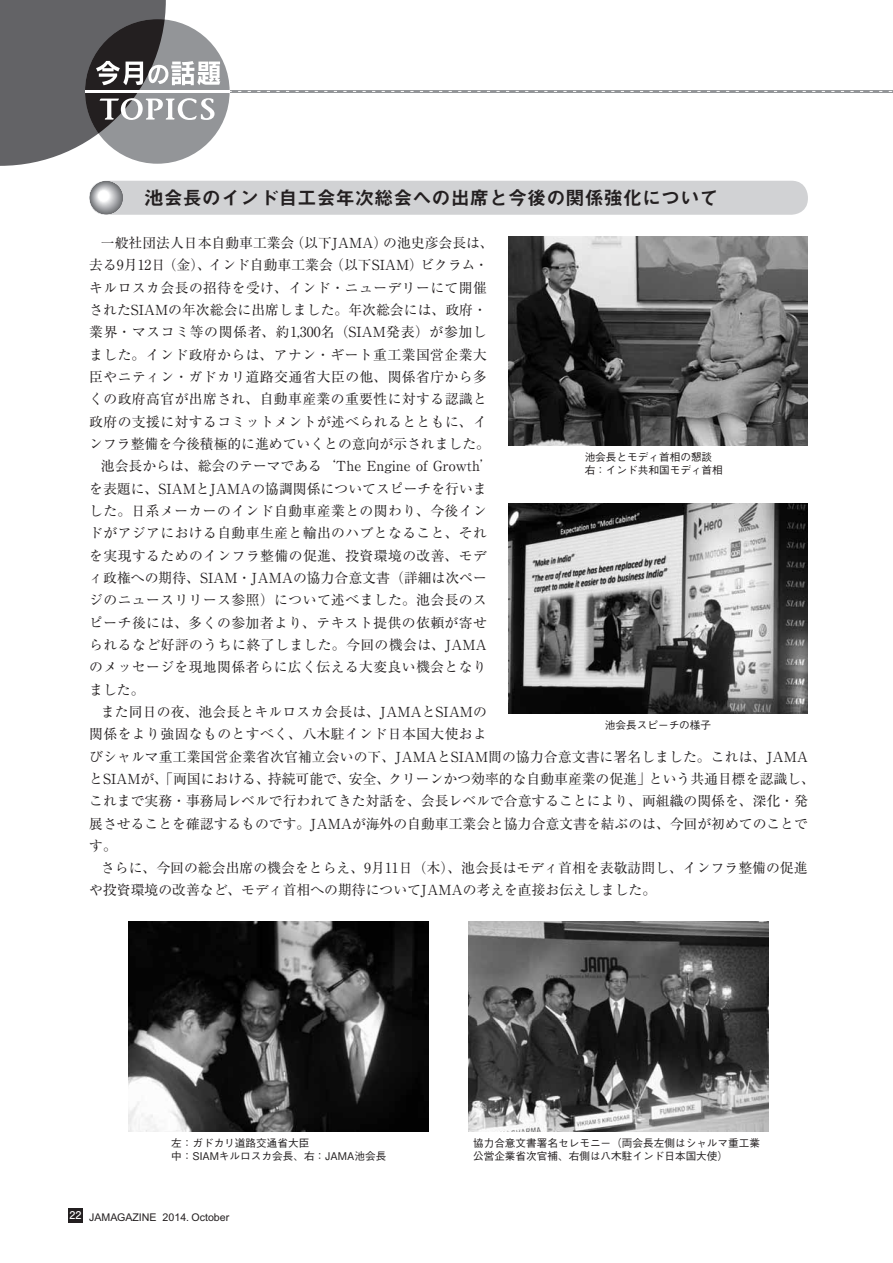
<style>
.page{position:relative;width:893px;height:1263px;background:#fff}
.page>*{position:absolute;margin:0;border:0;box-sizing:border-box;transform-origin:0 0}
.t1{font:19.2px "Midashi Go Pro MB31";color:#231f20}
.t2{font:13.8px "Ryumin Pro";letter-spacing:.005em;color:#231f20}
.t3{font:13.8px "Ryumin Pro";letter-spacing:.03em;color:#231f20}
.t4{font:13.8px "Ryumin Pro";letter-spacing:.045em;color:#231f20}
.t5{font:13.8px "Ryumin Pro";letter-spacing:.035em;color:#231f20}
.t6{font:500 10.65px/12.8px "Gothic BBB Pro";color:#231f20}
.t7{font:10.65px "Arial";color:#231f20}
.s1{font-family:"Futo Go B101 Pro";font-weight:700;color:#fff}
</style>
<div class="page">
<div style="left:68px;top:1208px;width:15px;height:14px;background:#231f20"></div>
<svg style="left:0;top:0;width:893px;height:166px"></svg>
<div style="left:89px;top:181px;width:719px;height:34px;background:#d1d2d4;border-radius:16px"></div>
<svg style="left:90px;top:181px;width:33px;height:33px"></svg>
<div style="left:90px;top:181px;width:32px;height:33px;background:#717275;border-radius:50%"></div>
<div style="left:90px;top:182px;width:32px;height:32px;background:#737477;border-radius:50%"></div>
<div style="left:90px;top:182px;width:32px;height:31px;background:#78797c;border-radius:50%"></div>
<div style="left:91px;top:182px;width:30px;height:31px;background:#7e8083;border-radius:50%"></div>
<div style="left:91px;top:183px;width:30px;height:29px;background:#828487;border-radius:50%"></div>
<div style="left:91px;top:183px;width:29px;height:29px;background:#86888b;border-radius:50%"></div>
<div style="left:92px;top:183px;width:28px;height:29px;background:#888a8d;border-radius:50%"></div>
<div style="left:92px;top:183px;width:28px;height:28px;background:#8c8e91;border-radius:50%"></div>
<div style="left:92px;top:184px;width:27px;height:27px;background:#939598;border-radius:50%"></div>
<div style="left:92px;top:184px;width:27px;height:26px;background:#96989b;border-radius:50%"></div>
<div style="left:93px;top:184px;width:25px;height:26px;background:#9b9ca0;border-radius:50%"></div>
<div style="left:93px;top:185px;width:25px;height:24px;background:#a0a2a5;border-radius:50%"></div>
<div style="left:93px;top:185px;width:24px;height:24px;background:#a7a8ac;border-radius:50%"></div>
<div style="left:94px;top:185px;width:23px;height:24px;background:#a8aaad;border-radius:50%"></div>
<div style="left:94px;top:185px;width:23px;height:23px;background:#aaabaf;border-radius:50%"></div>
<div style="left:94px;top:186px;width:22px;height:22px;background:#b4b5b8;border-radius:50%"></div>
<div style="left:94px;top:186px;width:22px;height:21px;background:#b5b6b9;border-radius:50%"></div>
<div style="left:94px;top:186px;width:21px;height:21px;background:#b7b8bb;border-radius:50%"></div>
<div style="left:95px;top:187px;width:20px;height:20px;background:#bfc0c3;border-radius:50%"></div>
<div style="left:95px;top:187px;width:19px;height:19px;background:#c8c9cb;border-radius:50%"></div>
<div style="left:96px;top:188px;width:17px;height:17px;background:#d4d5d7;border-radius:50%"></div>
<div style="left:96px;top:188px;width:16px;height:17px;background:#d5d6d8;border-radius:50%"></div>
<div style="left:96px;top:188px;width:16px;height:16px;background:#d8d9db;border-radius:50%"></div>
<div style="left:97px;top:189px;width:15px;height:15px;background:#dfe0e2;border-radius:50%"></div>
<div style="left:97px;top:189px;width:14px;height:15px;background:#e1e2e4;border-radius:50%"></div>
<div style="left:97px;top:189px;width:14px;height:14px;background:#e8e9ea;border-radius:50%"></div>
<div style="left:97px;top:190px;width:14px;height:13px;background:#ebebed;border-radius:50%"></div>
<div style="left:98px;top:190px;width:12px;height:12px;background:#f7f7f8;border-radius:50%"></div>
<div style="left:98px;top:190px;width:11px;height:12px;background:#f9f9f9;border-radius:50%"></div>
<div style="left:98px;top:191px;width:11px;height:11px;background:#fafafa;border-radius:50%"></div>
<div style="left:98px;top:191px;width:11px;height:10px;background:#fff;border-radius:50%"></div>
<img style="left:508px;top:236px;width:300px;height:209px">
<img style="left:508px;top:504px;width:300px;height:209px">
<img style="left:129px;top:922px;width:299px;height:209px">
<img style="left:469px;top:922px;width:300px;height:209px">
<h1 class="t1" style="left:145px;top:182px;width:576px">池会長のインド自工会年次総会への出席と今後の関係強化について</h1>
<p class="t2" style="left:101px;top:232px;width:394px">一般社団法人日本自動車工業会（以下JAMA）の池史彦会長は、</p>
<p class="t2" style="left:89px;top:254px;width:400px">去る9月12日（金）、インド自動車工業会（以下SIAM）ビクラム・</p>
<p class="t3" style="left:89px;top:277px;width:399px">キルロスカ会長の招待を受け、インド・ニューデリーにて開催</p>
<p class="t2" style="left:89px;top:299px;width:399px">されたSIAMの年次総会に出席しました。年次総会には、政府・</p>
<p class="t4" style="left:89px;top:321px;width:399px">業界・マスコミ等の関係者、約1,300名（SIAM発表）が参加し</p>
<p class="t3" style="left:89px;top:344px;width:399px">ました。インド政府からは、アナン・ギート重工業国営企業大</p>
<p class="t3" style="left:89px;top:366px;width:399px">臣やニティン・ガドカリ道路交通省大臣の他、関係省庁から多</p>
<p class="t3" style="left:89px;top:388px;width:399px">くの政府高官が出席され、自動車産業の重要性に対する認識と</p>
<p class="t3" style="left:89px;top:411px;width:399px">政府の支援に対するコミットメントが述べられるとともに、イ</p>
<p class="t2" style="left:89px;top:433px;width:402px">ンフラ整備を今後積極的に進めていくとの意向が示されました。</p>
<p class="t2" style="left:101px;top:455px;width:394px">池会長からは、総会のテーマである‘The Engine of Growth’</p>
<p class="t2" style="left:89px;top:478px;width:399px">を表題に、SIAMとJAMAの協調関係についてスピーチを行いま</p>
<p class="t3" style="left:89px;top:500px;width:399px">した。日系メーカーのインド自動車産業との関わり、今後イン</p>
<p class="t3" style="left:89px;top:522px;width:399px">ドがアジアにおける自動車生産と輸出のハブとなること、それ</p>
<p class="t3" style="left:89px;top:545px;width:399px">を実現するためのインフラ整備の促進、投資環境の改善、モデ</p>
<p class="t2" style="left:89px;top:567px;width:399px">ィ政権への期待、SIAM・JAMAの協力合意文書（詳細は次ペー</p>
<p class="t3" style="left:89px;top:589px;width:399px">ジのニュースリリース参照）について述べました。池会長のス</p>
<p class="t3" style="left:89px;top:612px;width:399px">ピーチ後には、多くの参加者より、テキスト提供の依頼が寄せ</p>
<p class="t5" style="left:89px;top:634px;width:399px">られるなど好評のうちに終了しました。今回の機会は、JAMA</p>
<p class="t3" style="left:89px;top:656px;width:399px">のメッセージを現地関係者らに広く伝える大変良い機会となり</p>
<p class="t2" style="left:89px;top:678px;width:57px">ました。</p>
<p class="t2" style="left:101px;top:701px;width:387px">また同日の夜、池会長とキルロスカ会長は、JAMAとSIAMの</p>
<p class="t3" style="left:89px;top:723px;width:399px">関係をより強固なものとすべく、八木駐インド日本国大使およ</p>
<p class="t2" style="left:89px;top:745px;width:720px">びシャルマ重工業国営企業省次官補立会いの下、JAMAとSIAM間の協力合意文書に署名しました。これは、JAMA</p>
<p class="t2" style="left:89px;top:768px;width:727px">とSIAMが、「両国における、持続可能で、安全、クリーンかつ効率的な自動車産業の促進」という共通目標を認識し、</p>
<p class="t2" style="left:89px;top:790px;width:720px">これまで実務・事務局レベルで行われてきた対話を、会長レベルで合意することにより、両組織の関係を、深化・発</p>
<p class="t2" style="left:89px;top:812px;width:720px">展させることを確認するものです。JAMAが海外の自動車工業会と協力合意文書を結ぶのは、今回が初めてのことで</p>
<p class="t2" style="left:89px;top:835px;width:29px">す。</p>
<p class="t2" style="left:101px;top:857px;width:708px">さらに、今回の総会出席の機会をとらえ、9月11日（木）、池会長はモディ首相を表敬訪問し、インフラ整備の促進</p>
<p class="t2" style="left:89px;top:879px;width:568px">や投資環境の改善など、モディ首相への期待についてJAMAの考えを直接お伝えしました。</p>
<p class="t6" style="left:585px;top:449px;width:140px">池会長とモディ首相の懇談右：インド共和国モディ首相</p>
<p class="t6" style="left:605px;top:717px;width:108px">池会長スピーチの様子</p>
<p class="t6" style="left:171px;top:1135px;width:217px">左：ガドカリ道路交通省大臣<br>中：SIAMキルロスカ会長、右：JAMA池会長</p>
<p class="t6" style="left:473px;top:1135px;width:289px">協力合意文書署名セレモニー（両会長左側はシャルマ重工業公営企業省次官補、右側は八木駐インド日本国大使）</p>
<p class="t7" style="left:70px;top:1211px;width:161px"><span class="s1">22</span> JAMAGAZINE 2014. October</p>
</div>
